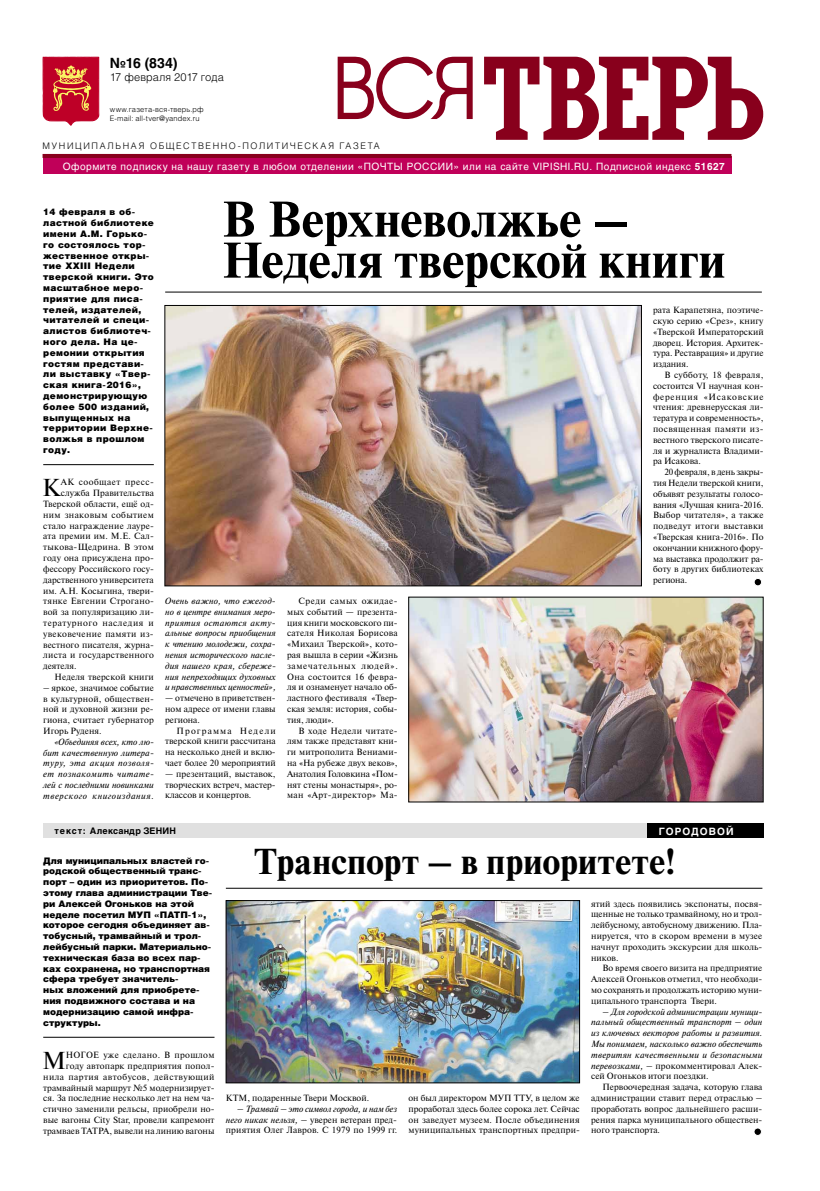
<style>
.page{position:relative;width:820px;height:1191px;background:#fff}
.page>*{position:absolute;margin:0;border:0;box-sizing:border-box;transform-origin:0 0}
.t1{font:700 50px/41px "Newton C";color:#000}
.t2{font:700 36px "Newton C";letter-spacing:.005em;color:#000}
.t3{font:24.4px "Newton C";color:#000}
.t4{font:700 14px "Helios";color:#000}
.t5{font:300 11px "Helios";letter-spacing:.005em;color:#000}
.t6{font:10px "Helios";letter-spacing:.05em;color:#fff}
.t7{font:700 10px "Helios";letter-spacing:.105em;color:#fff}
.t8{font:9px/10.8px "Newton C";color:#000;text-align:justify}
.t9{font:italic 9px/10.8px "Newton C";letter-spacing:.01em;color:#000;text-align:justify}
.t10{font:900 9px/10.8px "Helios";color:#000}
.t11{font:900 9px/10.8px "Helios";letter-spacing:.04em;color:#000}
.t12{font:9px "Newton C";letter-spacing:.025em;color:#000}
.t13{font:300 9px "Helios";letter-spacing:.18em;color:#000}
.t14{font:9px "Newton C";letter-spacing:.035em;color:#000}
.t15{font:9px "Newton C";letter-spacing:.03em;color:#000}
.t16{font:9px "Newton C";letter-spacing:.06em;color:#000}
.t17{font:700 9px "Helios";letter-spacing:.025em;color:#000}
.t18{font:9px "Newton C";letter-spacing:.04em;color:#000}
.t19{font:9px "Newton C";letter-spacing:.05em;color:#000}
.t20{font:300 7.5px/9px "Helios";letter-spacing:.02em;color:#000}
.s1{font-weight:700}
.s2{font-style:italic}
.s3{font-style:normal}
</style>
<div class="page">
<hr style="left:43px;top:464px;width:111px;height:1px;background:#000">
<hr style="left:43px;top:1037px;width:171px;height:1px;background:#000">
<div style="left:43px;top:156px;width:688px;height:18px;background:#c00059"></div>
<hr style="left:43px;top:154px;width:688px;height:4px;background:#88001c">
<svg style="left:337px;top:57px;width:135px;height:62px"></svg>
<svg style="left:484px;top:57px;width:279px;height:83px"></svg>
<svg style="left:42px;top:57px;width:57px;height:69px;background:#cb3741"></svg>
<div style="left:753px;top:1128px;width:8px;height:7px;background:#000;border-radius:50%"></div>
<div style="left:753px;top:1127px;width:8px;height:8px;border:1px solid #fff;border-radius:50%"></div>
<div style="left:753px;top:578px;width:8px;height:8px;background:#000;border-radius:50%"></div>
<div style="left:753px;top:578px;width:8px;height:8px;border:1px solid #fff;border-radius:50%"></div>
<div style="left:43px;top:823px;width:660px;height:15px;background:#e0e0e0"></div>
<div style="left:647px;top:823px;width:116px;height:15px;background:#000"></div>
<hr style="left:226px;top:888px;width:536px;height:1px;background:#000">
<img style="left:166px;top:307px;width:473px;height:277px">
<div style="left:164px;top:305px;width:477px;height:281px;border:1px solid #000"></div>
<img style="left:228px;top:902px;width:349px;height:179px">
<div style="left:226px;top:900px;width:353px;height:183px;border:1px solid #000"></div>
<hr style="left:165px;top:292px;width:596px;height:1px;background:#000">
<img style="left:410px;top:599px;width:351px;height:201px">
<div style="left:408px;top:597px;width:355px;height:205px;border:1px solid #000"></div>
<h3 class="t4" style="left:110px;top:54px;width:69px">№16 (834)</h3>
<p class="t5" style="left:110px;top:70px;width:115px">17 февраля 2017 года</p>
<p class="t20" style="left:110px;top:104px;width:95px">www.газета-вся-тверь.рф<br>Е-mail: all-tver@yandex.ru</p>
<p class="t13" style="left:43px;top:140px;width:337px">муниципальная ОБЩЕСТВЕНН О-по лит ичес кая газета</p>
<p class="t6" style="left:63px;top:160px;width:663px">Оформите подписку на нашу газету в любом отделении «Почты России» или на сайте VIPISHI.RU. Подписной индекс <span class="s1">51627</span></p>
<p class="t11" style="left:43px;top:206px;width:112px">14 февраля в об&shy;ластной библиотеке имени А.М. Горько&shy;го состоялось тор&shy;жественное откры&shy;тие XXIII Недели тверской книги. Это масштабное меро&shy;приятие для писа&shy;телей, издателей, читателей и специ&shy;алистов библиотеч&shy;ного дела. На це&shy;ремонии открытия гостям представи&shy;ли выставку «Твер&shy;ская книга-2016», демонстрирующую более 500 изданий, выпущенных на территории Верхне&shy;волжья в прошлом году.</p>
<h3 class="t3" style="left:42px;top:474px;width:20px">К</h3>
<p class="t19" style="left:61px;top:477px;width:94px">ак сообщает пресс-</p>
<p class="t8" style="left:61px;top:488px;width:94px">служба Правительства</p>
<p class="t8" style="left:43px;top:498px;width:112px">Тверской области, ещё од-</p>
<p class="t18" style="left:43px;top:510px;width:112px">ним знаковым событием</p>
<p class="t12" style="left:43px;top:520px;width:112px">стало награждение лауре-</p>
<p class="t8" style="left:43px;top:531px;width:112px">ата премии им. М.Е. Сал-</p>
<p class="t15" style="left:43px;top:542px;width:112px">тыкова-Щедрина. В этом</p>
<p class="t8" style="left:43px;top:552px;width:112px">году она присуждена про-</p>
<p class="t8" style="left:43px;top:563px;width:112px">фессору Российского госу-</p>
<p class="t8" style="left:43px;top:574px;width:112px">дарственного университета</p>
<p class="t8" style="left:43px;top:585px;width:112px">им. А.Н. Косыгина, твери-</p>
<p class="t12" style="left:43px;top:596px;width:112px">тянке Евгении Строгано-</p>
<p class="t8" style="left:43px;top:606px;width:112px">вой за популяризацию ли-</p>
<p class="t16" style="left:43px;top:618px;width:112px">тературного наследия и</p>
<p class="t14" style="left:43px;top:628px;width:112px">увековечение памяти из-</p>
<p class="t8" style="left:43px;top:639px;width:112px">вестного писателя, журна-</p>
<p class="t12" style="left:43px;top:650px;width:112px">листа и государственного</p>
<p class="t8" style="left:43px;top:660px;width:35px">деятеля.</p>
<p class="t8" style="left:55px;top:671px;width:101px">Неделя тверской книги</p>
<p class="t8" style="left:43px;top:682px;width:112px">– яркое, значимое событие в культурной, обществен&shy;ной и духовной жизни ре&shy;гиона, считает губернатор Игорь Руденя.</p>
<p class="t9" style="left:43px;top:736px;width:112px;text-indent:11px">«Объединяя всех, кто лю&shy;бит качественную литера&shy;туру, эта акция позволя&shy;ет познакомить читате&shy;лей с последними новинками тверского книгоиздания.</p>
<h1 class="t1" style="left:222px;top:199px;width:504px">В Верхневолжье –<br>Неделя тверской книги</h1>
<p class="t9" style="left:165px;top:595px;width:112px">Очень важно, что ежегод&shy;но в центре внимания меро&shy;приятия остаются акту&shy;альные вопросы приобщения к чтению молодежи, сохра&shy;нения исторического насле&shy;дия нашего края, сбереже&shy;ния непреходящих духовных и нравственных ценностей»,</p>
<p class="t8" style="left:165px;top:693px;width:112px"><span class="s2">—</span> отмечено в приветствен&shy;ном адресе от имени главы региона.</p>
<p class="t8" style="left:165px;top:725px;width:112px;text-indent:11px">Программа Недели тверской книги рассчитана на несколько дней и вклю&shy;чает более 20 мероприятий</p>
<p class="t8" style="left:165px;top:768px;width:112px">— презентаций, выставок, творческих встреч, мастер&shy;классов и концертов.</p>
<p class="t8" style="left:287px;top:595px;width:112px;text-indent:11px">Среди самых ожидае&shy;мых событий — презента&shy;ция книги московского пи&shy;сателя Николая Борисова «Михаил Тверской», кото&shy;рая вышла в серии «Жизнь замечательных людей».<br>Она состоится 16 февра&shy;ля и ознаменует начало об&shy;ластного фестиваля «Твер&shy;ская земля: история, собы&shy;тия, люди».</p>
<p class="t8" style="left:287px;top:725px;width:112px;text-indent:11px">В ходе Недели читате&shy;лям также представят кни&shy;ги митрополита Вениами&shy;на «На рубеже двух веков», Анатолия Головкина «Пом&shy;нят стены монастыря», ро&shy;ман «Арт-директор» Ма-</p>
<p class="t8" style="left:652px;top:305px;width:112px">рата Карапетяна, поэтиче&shy;скую серию «Срез», книгу «Тверской Императорский дворец. История. Архитек&shy;тура. Реставрация» и другие издания.</p>
<p class="t8" style="left:652px;top:369px;width:112px;text-indent:11px">В субботу, 18 февраля, состоится VI научная кон&shy;ференция «Исаковские чтения: древнерусская ли&shy;тература и современность», посвященная памяти из&shy;вестного тверского писате&shy;ля и журналиста Владими&shy;ра Исакова.</p>
<p class="t8" style="left:652px;top:467px;width:112px;text-indent:11px">20 февраля, в день закры&shy;тия Недели тверской книги, объявят результаты голосо&shy;вания «Лучшая книга-2016.<br>Выбор читателя», а также подведут итоги выставки «Тверская книга-2016». По окончании книжного фору&shy;ма выставка продолжит ра&shy;боту в других библиотеках региона.</p>
<p class="t17" style="left:55px;top:826px;width:123px">текст: Александр ЗЕНИН</p>
<p class="t7" style="left:658px;top:825px;width:76px">городовой</p>
<h2 class="t2" style="left:254px;top:841px;width:423px">Транспорт – в приоритете!</h2>
<p class="t10" style="left:43px;top:854px;width:170px">Для муниципальных властей го&shy;родской общественный транс&shy;порт – один из приоритетов. По&shy;этому глава администрации Тве&shy;ри Алексей Огоньков на этой неделе посетил МУП «ПАТП-1», которое сегодня объединяет ав&shy;тобусный, трамвайный и трол&shy;лейбусный парки. Материально&shy;техническая база во всех пар&shy;ках сохранена, но транспортная сфера требует значитель-<br>ных вложений для приобрете&shy;ния подвижного состава и на модернизацию самой инфра&shy;структуры.</p>
<h3 class="t3" style="left:42px;top:1047px;width:25px">М</h3>
<p class="t8" style="left:66px;top:1049px;width:8px">ногое</p>
<p class="t8" style="left:591px;top:898px;width:173px">ятий здесь появились экспонаты, посвя&shy;щенные не только трамвайному, но и трол&shy;лейбусному, автобусному движению. Пла&shy;нируется, что в скором времени в музее начнут проходить экскурсии для школь&shy;ников.</p>
<p class="t8" style="left:591px;top:963px;width:173px;text-indent:11px">Во время своего визита на предприятие Алексей Огоньков отметил, что необходи&shy;мо сохранять и продолжать историю муни&shy;ципального транспорта Твери.</p>
<p class="t9" style="left:591px;top:1006px;width:173px;text-indent:11px">– Для городской администрации муници&shy;пальный общественный транспорт – один из ключевых векторов работы и развития.<br>Мы понимаем, насколько важно обеспечить тверитян качественными и безопасными перевозками, – <span class="s3">прокомментировал Алек&shy;сей Огоньков итоги поездки.</span></p>
<p class="t8" style="left:591px;top:1081px;width:173px;text-indent:11px">Первоочередная задача, которую глава администрации ставит перед отраслью – проработать вопрос дальнейшего расши&shy;рения парка муниципального обществен&shy;ного транспорта.</p>
<p class="t8" style="left:43px;top:1049px;width:173px;text-align:right">уже сделано. В прошлом<br>году автопарк предприятия попол&shy;нила партия автобусов, действующий трамвайный маршрут №5 модернизирует&shy;ся. За последние несколько лет на нем ча&shy;стично заменили рельсы, приобрели но&shy;вые вагоны City Star, провели капремонт трамваев ТАТРА, вывели на линию вагоны</p>
<p class="t8" style="left:226px;top:1092px;width:145px">КТМ, подаренные Твери Москвой.</p>
<p class="t8" style="left:226px;top:1103px;width:173px;text-indent:11px"><span class="s2">– Трамвай – это символ города, и нам без него никак нельзя, –</span> уверен ветеран пред&shy;приятия Олег Лавров. С 1979 по 1999 гг.</p>
<p class="t8" style="left:408px;top:1092px;width:173px">он был директором МУП ТТУ, в целом же проработал здесь более сорока лет. Сейчас он заведует музеем. После объединения муниципальных транспортных предпри-</p>
</div>
